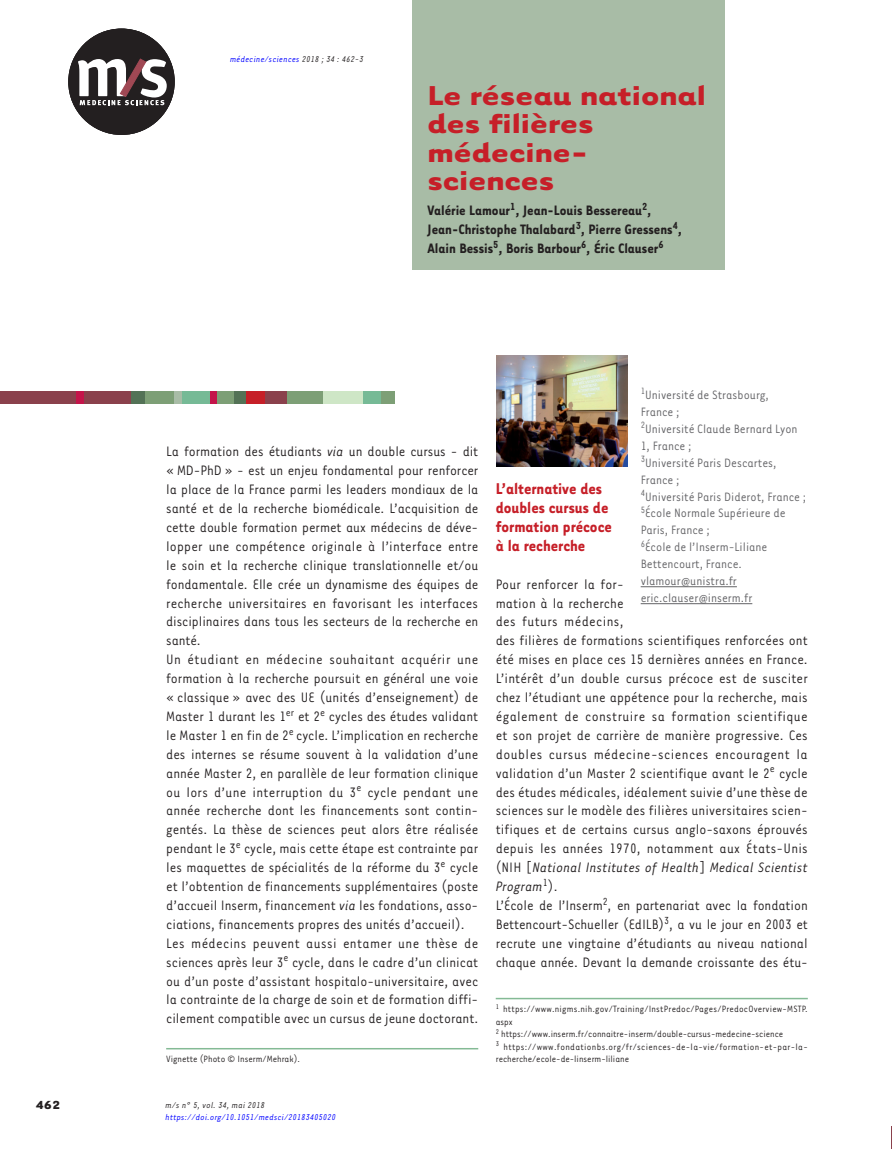
<style>
.page{position:relative;width:892px;height:1149px;background:#fff}
.page>*{position:absolute;margin:0;border:0;box-sizing:border-box;transform-origin:0 0}
.t1{font:700 31.5px/28.2px "Tarzana Wide";color:#c61f28}
.t2{font:700 18px/18.9px "Tarzana Narrow";color:#c61f28}
.t3{font:15.75px/18.9px "Tarzana Narrow";color:#231f20}
.t4{font:700 15.75px/18.9px "Tarzana Narrow";color:#231f20}
.t5{font:13.95px/17px "Tarzana Narrow";color:#636366}
.t6{font:700 13.5px "Tarzana Wide";color:#231f20}
.t7{font:10.5px/12.6px "Tarzana Narrow";letter-spacing:.02em;color:#231f20}
.t8{font:10.5px "Tarzana Narrow";color:#231f20}
.t9{font:italic 9.75px "Tarzana Narrow";letter-spacing:.025em;color:#00f}
.t10{font:italic 9.75px "Tarzana Narrow";letter-spacing:.025em;color:#231f20}
.s1{color:#231f20}
.s2{font-style:italic}
</style>
<div class="page">
<svg style="left:891px;top:1126px;width:1px;height:23px"></svg>
<div style="left:412px;top:0;width:312px;height:269px;background:#a8bca6"></div>
<div style="left:68px;top:29px;width:107px;height:106px;background:#231f20;border-radius:50%"></div>
<svg style="left:78px;top:59px;width:89px;height:46px"></svg>
<hr style="left:495px;top:998px;width:312px;height:1px;background:#84ba95">
<hr style="left:640px;top:586px;width:96px;height:1px;background:#636366">
<hr style="left:640px;top:603px;width:112px;height:1px;background:#636366">
<div style="left:0;top:391px;width:132px;height:12px;background:#8a414c"></div>
<div style="left:131px;top:391px;width:17px;height:12px;background:#537256"></div>
<div style="left:233px;top:391px;width:13px;height:12px;background:#537256"></div>
<div style="left:145px;top:391px;width:29px;height:12px;background:#7d9f76"></div>
<div style="left:179px;top:391px;width:32px;height:12px;background:#76ba96"></div>
<div style="left:362px;top:391px;width:20px;height:12px;background:#76ba96"></div>
<div style="left:215px;top:391px;width:19px;height:12px;background:#7d9f76"></div>
<div style="left:381px;top:391px;width:14px;height:12px;background:#7d9f76"></div>
<div style="left:285px;top:391px;width:38px;height:12px;background:#7d9f76"></div>
<div style="left:323px;top:391px;width:39px;height:12px;background:#cee6c6"></div>
<div style="left:174px;top:391px;width:7px;height:12px;background:#a8bca6"></div>
<div style="left:76px;top:391px;width:7px;height:12px;background:#c4144a"></div>
<div style="left:211px;top:391px;width:6px;height:12px;background:#c4144a"></div>
<div style="left:246px;top:391px;width:27px;height:12px;background:#c61f28"></div>
<div style="left:265px;top:391px;width:21px;height:12px;background:#8a414c"></div>
<img style="left:496px;top:355px;width:131px;height:112px">
<hr style="left:166px;top:1048px;width:312px;height:1px;background:#84ba95">
<p class="t9" style="left:230px;top:55px;width:135px">médecine/sciences <span class="s1">2018 ; 34 : 462-3</span></p>
<h1 class="t1" style="left:427px;top:85px;width:280px">Le réseau national des filières médecine&shy;sciences</h1>
<p class="t4" style="left:427px;top:202px;width:256px">Valérie Lamour<sup>1</sup>, Jean-Louis Bessereau<sup>2</sup>,<br>Jean-Christophe Thalabard<sup>3</sup>, Pierre Gressens<sup>4</sup>,<br>Alain Bessis<sup>5</sup>, Boris Barbour<sup>6</sup>, Éric Clauser<sup>6</sup></p>
<h1 class="t1" style="left:427px;top:115px;width:259px">Pour une biologie</h1>
<h1 class="t1" style="left:453px;top:143px;width:150px">oléculaire</h1>
<h1 class="t1" style="left:427px;top:171px;width:182px">darwinienne</h1>
<p class="t4" style="left:427px;top:204px;width:68px">Pierre Sonig</p>
<p class="t3" style="left:166px;top:443px;width:313px">La formation des étudiants <span class="s2">via</span> un double cursus - dit « MD-PhD » - est un enjeu fondamental pour renforcer la place de la France parmi les leaders mondiaux de la santé et de la recherche biomédicale. L’acquisition de cette double formation permet aux médecins de déve&shy;lopper une compétence originale à l’interface entre le soin et la recherche clinique translationnelle et/ou fondamentale. Elle crée un dynamisme des équipes de recherche universitaires en favorisant les interfaces disciplinaires dans tous les secteurs de la recherche en santé.<br>Un étudiant en médecine souhaitant acquérir une formation à la recherche poursuit en général une voie « classique » avec des UE (unités d’enseignement) de Master 1 durant les 1<sup>er</sup> et 2<sup>e</sup> cycles des études validant le Master 1 en fin de 2<sup>e</sup> cycle. L’implication en recherche des internes se résume souvent à la validation d’une année Master 2, en parallèle de leur formation clinique ou lors d’une interruption du 3<sup>e</sup> cycle pendant une année recherche dont les financements sont contin&shy;gentés. La thèse de sciences peut alors être réalisée pendant le 3<sup>e</sup> cycle, mais cette étape est contrainte par les maquettes de spécialités de la réforme du 3<sup>e</sup> cycle et l’obtention de financements supplémentaires (poste d’accueil Inserm, financement <span class="s2">via</span> les fondations, asso&shy;ciations, financements propres des unités d’accueil).<br>Les médecins peuvent aussi entamer une thèse de sciences après leur 3<sup>e</sup> cycle, dans le cadre d’un clinicat ou d’un poste d’assistant hospitalo-universitaire, avec la contrainte de la charge de soin et de formation diffi&shy;cilement compatible avec un cursus de jeune doctorant.</p>
<p class="t8" style="left:166px;top:1055px;width:135px">Vignette (Photo © Inserm/Mehrak).</p>
<p class="t6" style="left:36px;top:1100px;width:26px">462</p>
<p class="t10" style="left:165px;top:1102px;width:101px">m/s n° 5, vol. 34, mai 2018</p>
<p class="t9" style="left:165px;top:1114px;width:172px">https://doi.org/10.1051/medsci/20183405020</p>
<p class="t5" style="left:640px;top:387px;width:167px"><sup>1</sup>Université de Strasbourg,<br>France ;<br><sup>2</sup>Université Claude Bernard Lyon<br>1, France ;<br><sup>3</sup>Université Paris Descartes,<br>France ;<br><sup>4</sup>Université Paris Diderot, France ;<br><sup>5</sup>École Normale Supérieure de<br>Paris, France ;<br><sup>6</sup>École de l’Inserm-Liliane<br>Bettencourt, France. vlamour@unistra.fr eric.clauser@inserm.fr</p>
<p class="t2" style="left:495px;top:481px;width:118px">L’alternative des doubles cursus de formation précoce à la recherche</p>
<p class="t3" style="left:495px;top:576px;width:313px">Pour renforcer la for-<br>mation à la recherche<br>des futurs médecins,<br>des filières de formations scientifiques renforcées ont été mises en place ces 15 dernières années en France.<br>L’intérêt d’un double cursus précoce est de susciter chez l’étudiant une appétence pour la recherche, mais également de construire sa formation scientifique et son projet de carrière de manière progressive. Ces doubles cursus médecine-sciences encouragent la validation d’un Master 2 scientifique avant le 2<sup>e</sup> cycle des études médicales, idéalement suivie d’une thèse de sciences sur le modèle des filières universitaires scien&shy;tifiques et de certains cursus anglo-saxons éprouvés depuis les années 1970, notamment aux États-Unis (NIH [<span class="s2">National Institutes of Health</span>] <span class="s2">Medical Scientist Program</span><sup>1</sup>).<br>L’École de l’Inserm<sup>2</sup>, en partenariat avec la fondation Bettencourt-Schueller (EdILB)<sup>3</sup>, a vu le jour en 2003 et recrute une vingtaine d’étudiants au niveau national chaque année. Devant la demande croissante des étu-</p>
<p class="t7" style="left:495px;top:1003px;width:313px"><sup>1</sup> https://www.nigms.nih.gov/Training/InstPredoc/Pages/PredocOverview-MSTP. aspx<br><sup>2</sup> https://www.inserm.fr/connaitre-inserm/double-cursus-medecine-science<br><sup>3</sup> https://www.fondationbs.org/fr/sciences-de-la-vie/formation-et-par-la&shy;recherche/ecole-de-linserm-liliane</p>
</div>
